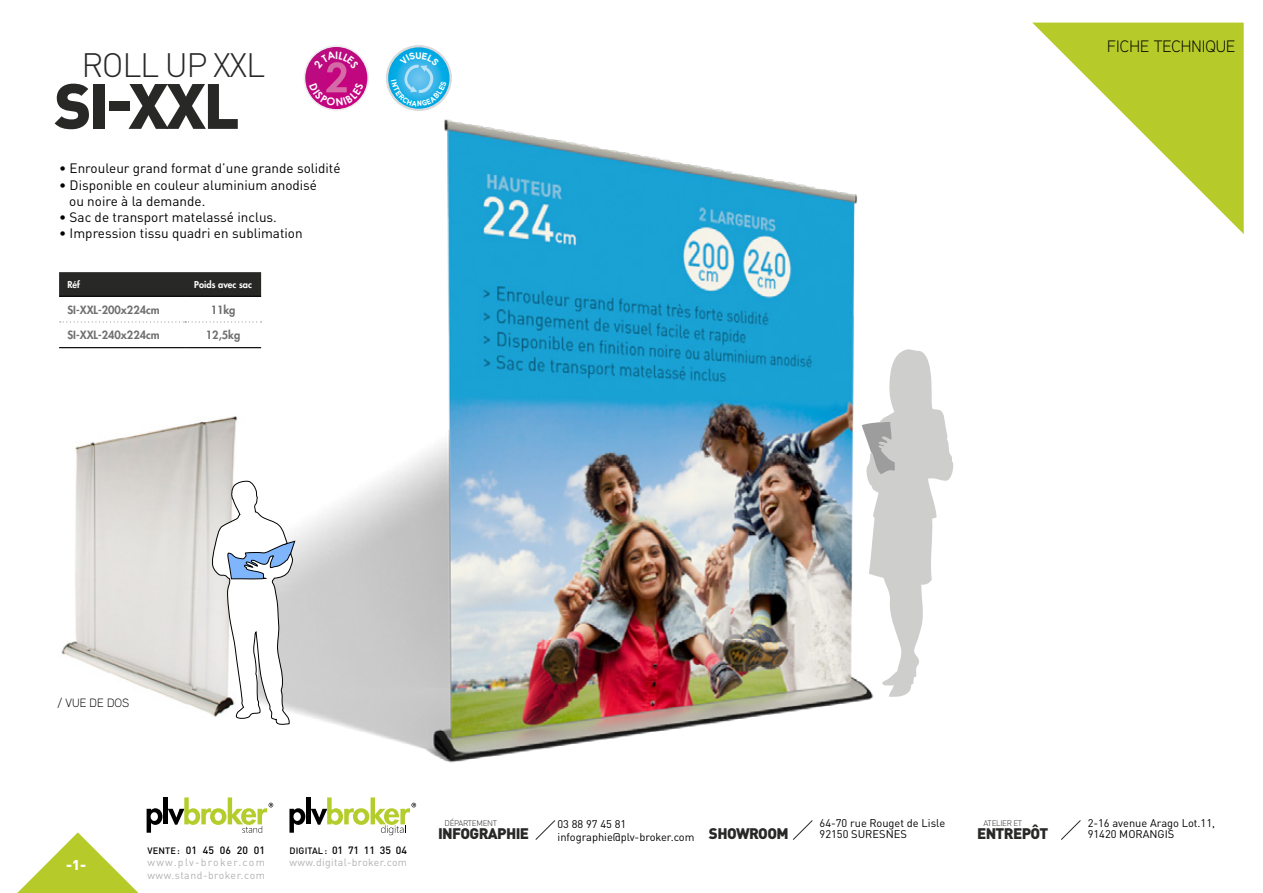
<style>
.page{position:relative;width:1263px;height:893px;background:#fff}
.page>*{position:absolute;margin:0;border:0;box-sizing:border-box;transform-origin:0 0}
.t1{font:900 63px "DIN Pro";color:#282827}
.t2{font:300 33.45px "DIN Pro";letter-spacing:-.04em;color:#282827}
.t3{font:300 16.5px "Aaux Pro";color:#000}
.t4{font:900 15.15px "DIN Pro";letter-spacing:-.04em;color:#282827}
.t5{font:900 14.1px "DIN Pro";color:#fff}
.t6{font:13.5px/16.2px "DIN Pro";color:#000}
.t7{font:300 12px "Aaux Pro";color:#000}
.t8{font:11.1px/11.6px "DIN Pro";color:#000}
.t9{font:800 11.1px "Futura LT";color:#706f6f}
.t10{font:10.5px/12.6px "DIN Pro";letter-spacing:.045em;color:#b3b2b2;text-align:justify}
.t11{font:800 9.3px "Futura LT";color:#fff}
.t12{font:300 8.1px "DIN Pro";letter-spacing:-.04em;color:#282827}
.s1{font-weight:500;font-size:9.15px;color:#000}
.s2{font-weight:500;color:#000}
</style>
<div class="page">
<svg style="left:1032px;top:22px;width:217px;height:217px;fill:#b6cb29"></svg>
<svg style="left:535px;top:820px;width:21px;height:20px"></svg>
<svg style="left:793px;top:820px;width:20px;height:20px"></svg>
<svg style="left:1061px;top:820px;width:20px;height:20px"></svg>
<svg style="left:17px;top:797px;width:256px;height:96px"></svg>
<svg style="left:289px;top:808px;width:16px;height:25px"></svg>
<div style="left:306px;top:797px;width:5px;height:27px;background:#000"></div>
<svg style="left:311px;top:797px;width:105px;height:38px"></svg>
<img style="left:247px;top:95px;width:805px;height:668px">
<svg style="left:387px;top:46px;width:64px;height:64px"></svg>
<div style="left:386px;top:45px;width:66px;height:66px;border:2px solid #dadada;border-radius:50%"></div>
<svg style="left:861px;top:348px;width:93px;height:350px"></svg>
<img style="left:61px;top:407px;width:197px;height:307px">
<svg style="left:211px;top:481px;width:84px;height:245px"></svg>
<svg style="left:59px;top:272px;width:202px;height:24px;background:#292928"></svg>
<hr style="left:59px;top:296px;width:126px;height:1px;background:#000">
<hr style="left:185px;top:296px;width:76px;height:1px;background:#000">
<hr style="left:59px;top:347px;width:126px;height:1px;background:#000">
<hr style="left:185px;top:347px;width:76px;height:1px;background:#000">
<svg style="left:60px;top:321px;width:202px;height:2px"></svg>
<svg style="left:389px;top:52px;width:60px;height:57px;background:#4cbee9"></svg>
<svg style="left:304px;top:45px;width:65px;height:66px"></svg>
<h2 class="t2" style="left:82px;top:39px;width:185px">ROLL UP XXL</h2>
<h1 class="t1" style="left:54px;top:52px;width:187px">SI-XXL</h1>
<p class="t6" style="left:59px;top:159px;width:283px">• Enrouleur grand format d’une grande solidité</p>
<p class="t6" style="left:69px;top:175px;width:249px;text-indent:-10px">• Disponible en couleur aluminium anodisé ou noire à la demande.</p>
<p class="t6" style="left:59px;top:208px;width:219px">• Sac de transport matelassé inclus.</p>
<p class="t6" style="left:59px;top:224px;width:245px">• Impression tissu quadri en sublimation</p>
<p class="t11" style="left:67px;top:278px;width:14px">Réf</p>
<p class="t11" style="left:194px;top:278px;width:59px">Poids avec sac</p>
<p class="t9" style="left:67px;top:302px;width:94px">SI-XXL-200x224cm</p>
<p class="t9" style="left:211px;top:302px;width:26px">11kg</p>
<p class="t9" style="left:67px;top:328px;width:94px">SI-XXL-240x224cm</p>
<p class="t9" style="left:206px;top:328px;width:36px">12,5kg</p>
<p class="t3" style="left:1107px;top:35px;width:130px">FICHE TECHNIQUE</p>
<p class="t7" style="left:57px;top:695px;width:73px">/ VUE DE DOS</p>
<p class="t5" style="left:66px;top:852px;width:21px">-1-</p>
<p class="t10" style="left:147px;top:843px;width:119px"><span class="s1">VENTE:</span> <span class="s2">01 45 06 20 01 </span>www.plv-broker.com www.stand-broker.com</p>
<p class="t10" style="left:290px;top:843px;width:119px"><span class="s1">DIGITAL:</span> <span class="s2">01 71 11 35 04 </span>www.digital-broker.com</p>
<p class="t12" style="left:445px;top:817px;width:54px">DÉPARTEMENT</p>
<p class="t4" style="left:438px;top:820px;width:93px">INFOGRAPHIE</p>
<p class="t8" style="left:820px;top:816px;width:127px">64-70 rue Rouget de Lisle<br>92150 SURESNES</p>
<p class="t4" style="left:709px;top:820px;width:81px">SHOWROOM</p>
<p class="t8" style="left:1088px;top:816px;width:129px">2-16 avenue Arago Lot.11,<br>91420 MORANGIS</p>
<p class="t8" style="left:557px;top:816px;width:138px;line-height:13.5px">03 88 97 45 81 infographie@plv-broker.com</p>
<p class="t12" style="left:983px;top:817px;width:40px">ATELIER ET</p>
<p class="t4" style="left:977px;top:820px;width:73px">ENTREPÔT</p>
</div>
